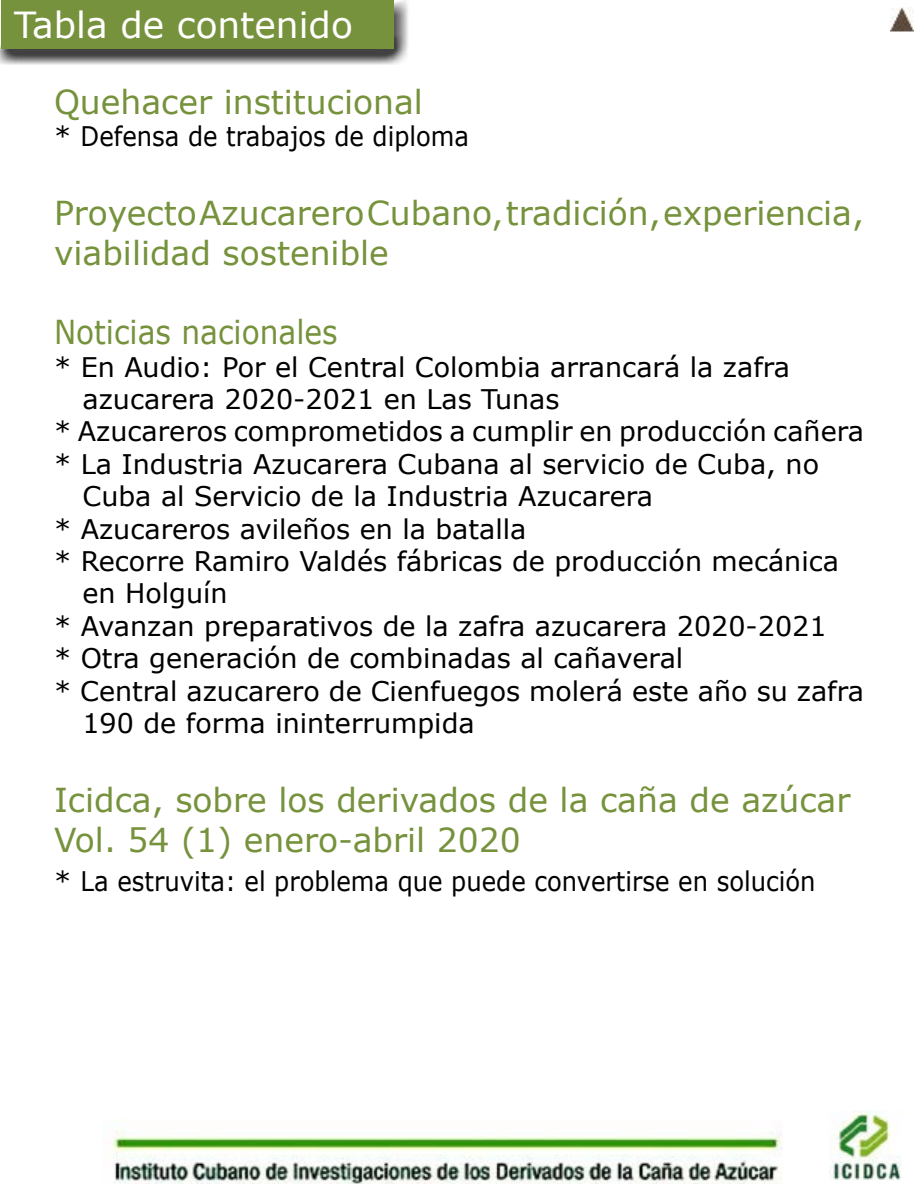
<style>
.page{position:relative;width:918px;height:1188px;background:#fff}
.page>*{position:absolute;margin:0;border:0;box-sizing:border-box;transform-origin:0 0}
.t1{font:36px "Verdana";color:#fff}
.t2{font:33px/39.6px "Verdana";color:#76923c}
.t3{font:33px "Verdana";color:#76923c;scale:.9 1}
.t4{font:27px "Verdana";color:#000}
</style>
<div class="page">
<img style="left:831px;top:1110px;width:70px;height:70px">
<img style="left:111px;top:1119px;width:672px;height:65px">
<div style="left:0;top:0;width:409px;height:65px;background:#000;opacity:.75"></div>
<div style="left:2px;top:0;width:392px;height:49px;background:#76923c"></div>
<img style="left:891px;top:7px;width:23px;height:25px">
<h1 class="t1" style="left:14px;top:1px;width:340px">Tabla de contenido</h1>
<p class="t2" style="left:54px;top:82px;width:370px">Quehacer institucional</p>
<p class="t4" style="left:54px;top:118px;width:417px">* Defensa de trabajos de diploma</p>
<p class="t2" style="left:54px;top:193px;width:812px">Proyecto Azucarero Cubano, tradición, experiencia, viabilidad sostenible</p>
<p class="t3" style="left:54px;top:309px;width:317px">Noticias nacionales</p>
<p class="t4" style="left:54px;top:348px;width:738px">* En Audio: Por el Central Colombia arrancará la zafra</p>
<p class="t4" style="left:83px;top:381px;width:479px">azucarera 2020-2021 en Las Tunas</p>
<p class="t4" style="left:54px;top:413px;width:812px">* Azucareros comprometidos a cumplir en producción cañera</p>
<p class="t4" style="left:54px;top:445px;width:767px">* La Industria Azucarera Cubana al servicio de Cuba, no</p>
<p class="t4" style="left:83px;top:478px;width:572px">Cuba al Servicio de la Industria Azucarera</p>
<p class="t4" style="left:54px;top:510px;width:474px">* Azucareros avileños en la batalla</p>
<p class="t4" style="left:54px;top:543px;width:787px">* Recorre Ramiro Valdés fábricas de producción mecánica</p>
<p class="t4" style="left:83px;top:575px;width:147px">en Holguín</p>
<p class="t4" style="left:54px;top:607px;width:774px">* Avanzan preparativos de la zafra azucarera 2020-2021</p>
<p class="t4" style="left:54px;top:640px;width:631px">* Otra generación de combinadas al cañaveral</p>
<p class="t4" style="left:54px;top:672px;width:812px">* Central azucarero de Cienfuegos molerá este año su zafra</p>
<p class="t4" style="left:82px;top:705px;width:394px">190 de forma ininterrumpida</p>
<p class="t2" style="left:54px;top:780px;width:798px">Icidca, sobre los derivados de la caña de azúcar<br>Vol. 54 (1) enero-abril 2020</p>
<p class="t4" style="left:54px;top:863px;width:763px">* La estruvita: el problema que puede convertirse en solución</p>
</div>
